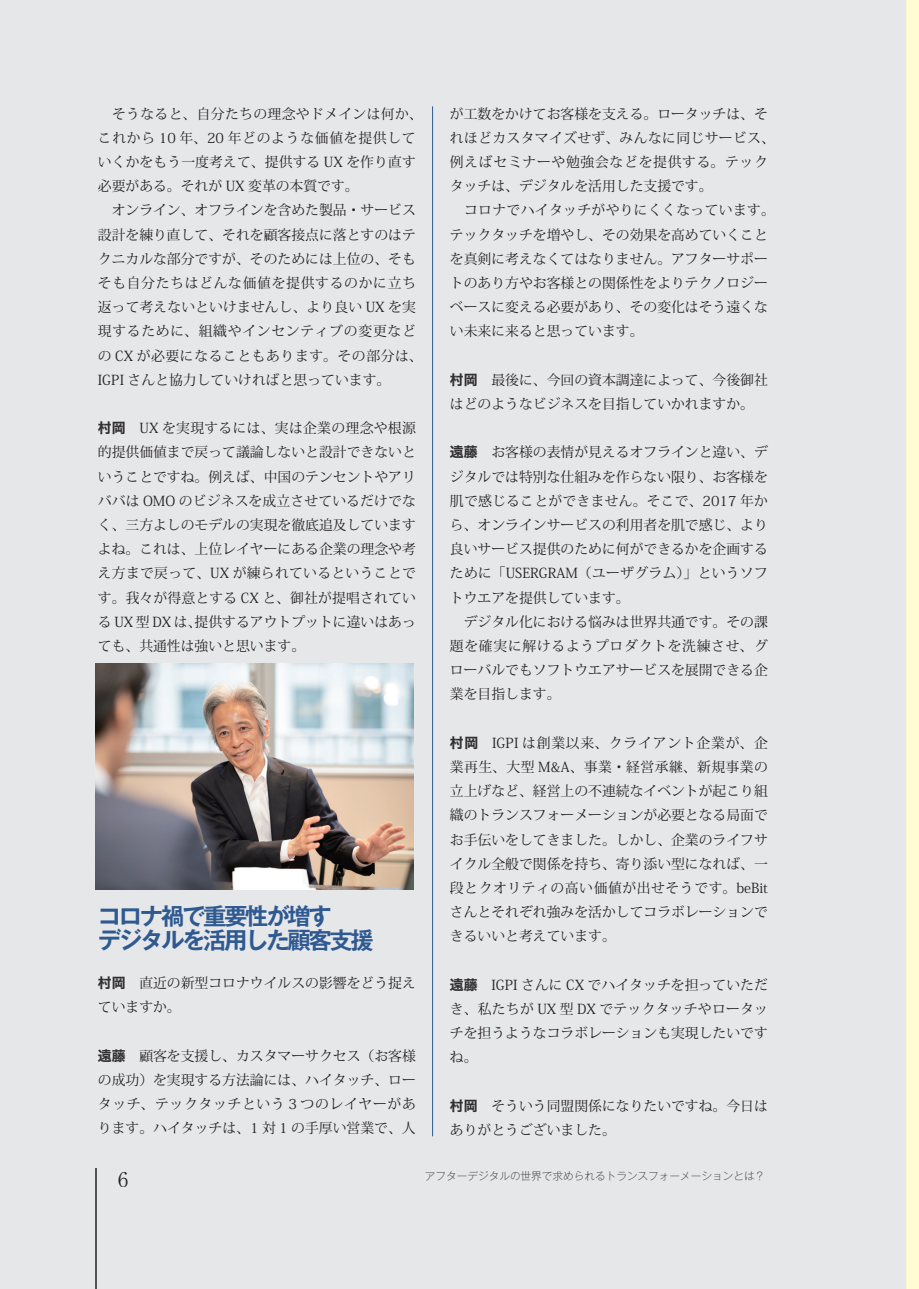
<style>
.page{position:relative;width:919px;height:1289px;background:#fff}
.page>*{position:absolute;margin:0;border:0;box-sizing:border-box;transform-origin:0 0}
.t1{font:23.4px/23.4px "Gothic MB101 De B";letter-spacing:-.1em;color:#2f5991}
.t2{font:300 20.25px "Ryumin Pro";color:#231f20}
.t3{font:13.8px/24.2px "Koz Min Pr 6 N";color:#231f20}
.t4{font:300 10.65px "Gothic MB101";color:#535355}
.s1{font-family:"Hira Sans Old Std W7";color:#312f30}
</style>
<div class="page">
<div style="left:906px;top:0;width:12px;height:1288px;background:#fffbd2"></div>
<div style="left:0;top:0;width:906px;height:1288px;background:#e6e7e9"></div>
<hr style="left:96px;top:1168px;width:1px;height:120px;background:#535355">
<div style="left:119px;top:1171px;width:9px;height:15px;background:#e6e7e9"></div>
<div style="left:426px;top:1171px;width:336px;height:10px;background:#e6e7e9"></div>
<hr style="left:432px;top:106px;width:1px;height:1030px;background:#2f5991">
<img style="left:96px;top:663px;width:318px;height:226px">
<p class="t3" style="left:98px;top:102px;width:326px">　そうなると、自分たちの理念やドメインは何か、これから 10 年、20 年どのような価値を提供していくかをもう一度考えて、提供する UX を作り直す必要がある。それが UX 変革の本質です。<br>　オンライン、オフラインを含めた製品・サービス設計を練り直して、それを顧客接点に落とすのはテクニカルな部分ですが、そのためには上位の、そもそも自分たちはどんな価値を提供するのかに立ち返って考えないといけませんし、より良い UX を実現するために、組織やインセンティブの変更などの CX が必要になることもあります。その部分は、<br>IGPI さんと協力していければと思っています。</p>
<p class="t3" style="left:98px;top:416px;width:319px;text-align:justify"><span class="s1">村岡</span>　UX を実現するには、実は企業の理念や根源的提供価値まで戻って議論しないと設計できないということですね。例えば、中国のテンセントやアリババは OMO のビジネスを成立させているだけでなく、三方よしのモデルの実現を徹底追及していますよね。これは、上位レイヤーにある企業の理念や考え方まで戻って、UX が練られているということです。我々が得意とする CX と、御社が提唱されている UX 型 DX は、提供するアウトプットに違いはあっても、共通性は強いと思います。</p>
<h1 class="t1" style="left:98px;top:902px;width:277px">コロナ禍で重要性が増す<br>デジタルを活用した顧客支援</h1>
<p class="t3" style="left:98px;top:971px;width:319px"><span class="s1">村岡</span>　直近の新型コロナウイルスの影響をどう捉えていますか。</p>
<p class="t3" style="left:98px;top:1043px;width:319px;text-align:justify"><span class="s1">遠藤</span>　顧客を支援し、カスタマーサクセス（お客様の成功）を実現する方法論には、ハイタッチ、ロータッチ、テックタッチという 3 つのレイヤーがあります。ハイタッチは、1 対 1 の手厚い営業で、人</p>
<p class="t3" style="left:450px;top:102px;width:326px">が工数をかけてお客様を支える。ロータッチは、それほどカスタマイズせず、みんなに同じサービス、例えばセミナーや勉強会などを提供する。テックタッチは、デジタルを活用した支援です。<br>　コロナでハイタッチがやりにくくなっています。テックタッチを増やし、その効果を高めていくことを真剣に考えなくてはなりません。アフターサポートのあり方やお客様との関係性をよりテクノロジーベースに変える必要があり、その変化はそう遠くない未来に来ると思っています。</p>
<p class="t3" style="left:450px;top:368px;width:319px"><span class="s1">村岡</span>　最後に、今回の資本調達によって、今後御社はどのようなビジネスを目指していかれますか。</p>
<p class="t3" style="left:450px;top:440px;width:319px"><span class="s1">遠藤</span>　お客様の表情が見えるオフラインと違い、デジタルでは特別な仕組みを作らない限り、お客様を肌で感じることができません。そこで、2017 年から、オンラインサービスの利用者を肌で感じ、より良いサービス提供のために何ができるかを企画するために「USERGRAM（ユーザグラム）」というソフトウエアを提供しています。<br>　デジタル化における悩みは世界共通です。その課題を確実に解けるようプロダクトを洗練させ、グローバルでもソフトウエアサービスを展開できる企業を目指します。</p>
<p class="t3" style="left:450px;top:731px;width:319px;text-align:justify"><span class="s1">村岡</span>　IGPI は創業以来、クライアント企業が、企業再生、大型 M&amp;A、事業・経営承継、新規事業の立上げなど、経営上の不連続なイベントが起こり組織のトランスフォーメーションが必要となる局面でお手伝いをしてきました。しかし、企業のライフサイクル全般で関係を持ち、寄り添い型になれば、一段とクオリティの高い価値が出せそうです。beBitさんとそれぞれ強みを活かしてコラボレーションできるいいと考えています。</p>
<p class="t3" style="left:450px;top:972px;width:319px;text-align:justify"><span class="s1">遠藤</span>　IGPI さんに CX でハイタッチを担っていただき、私たちが UX 型 DX でテックタッチやロータッチを担うようなコラボレーションも実現したいですね。</p>
<p class="t3" style="left:450px;top:1093px;width:319px"><span class="s1">村岡</span>　そういう同盟関係になりたいですね。今日はありがとうございました。</p>
<h2 class="t2" style="left:118px;top:1163px;width:12px">6</h2>
<p class="t4" style="left:425px;top:1168px;width:342px">アフターデジタルの世界で求められるトランスフォーメーションとは？</p>
</div>
